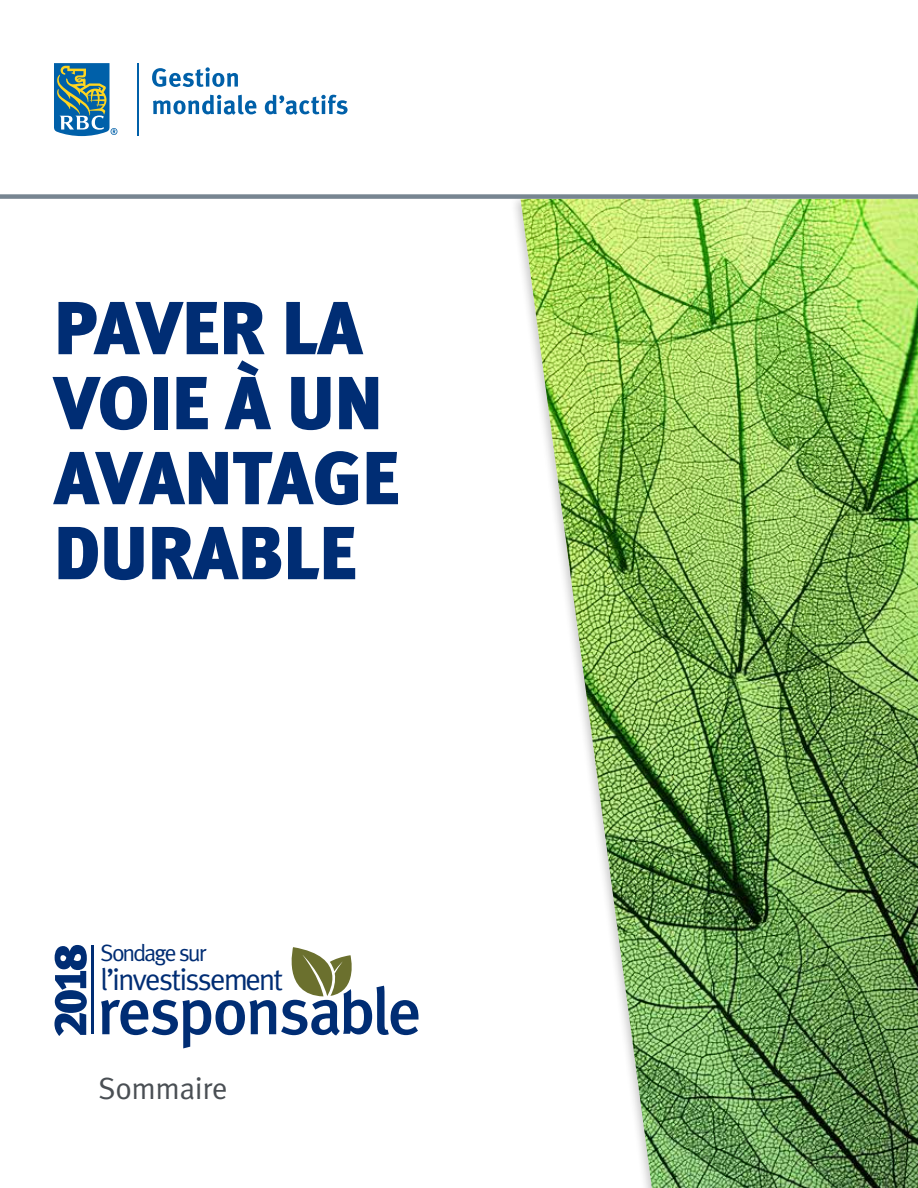
<style>
.page{position:relative;width:918px;height:1188px;background:#fff}
.page>*{position:absolute;margin:0;border:0;box-sizing:border-box;transform-origin:0 0}
.t1{font:75px/75px "Meta Black LF";color:#002d74}
.t2{font:30.6px "Meta Normal LF";letter-spacing:-.065em;color:#002d74}
.t3{font:30.6px "Meta Normal LF";letter-spacing:-.02em;color:#4a4f54}
.t4{font:23.55px "Meta Normal LF";letter-spacing:-.085em;color:#002d74}
</style>
<div class="page">
<img style="left:521px;top:199px;width:397px;height:989px">
<div style="left:0;top:194px;width:918px;height:5px;background:#778591"></div>
<svg style="left:54px;top:63px;width:63px;height:73px"></svg>
<hr style="left:137px;top:63px;width:2px;height:73px;background:#0060a9">
<svg style="left:152px;top:67px;width:86px;height:20px"></svg>
<svg style="left:153px;top:95px;width:103px;height:20px"></svg>
<svg style="left:265px;top:95px;width:83px;height:20px"></svg>
<svg style="left:54px;top:945px;width:33px;height:91px"></svg>
<hr style="left:91px;top:945px;width:2px;height:89px;background:#002d74">
<svg style="left:101px;top:947px;width:317px;height:101px"></svg>
<p class="t1" style="left:54px;top:290px;width:347px">PAVER LA<br>VOIE À UN<br>AVANTAGE<br>DURABLE</p>
<p class="t4" style="left:100px;top:939px;width:107px">Sondage sur</p>
<p class="t2" style="left:100px;top:961px;width:184px">l’investissement</p>
<p class="t3" style="left:98px;top:1071px;width:131px">Sommaire</p>
</div>
